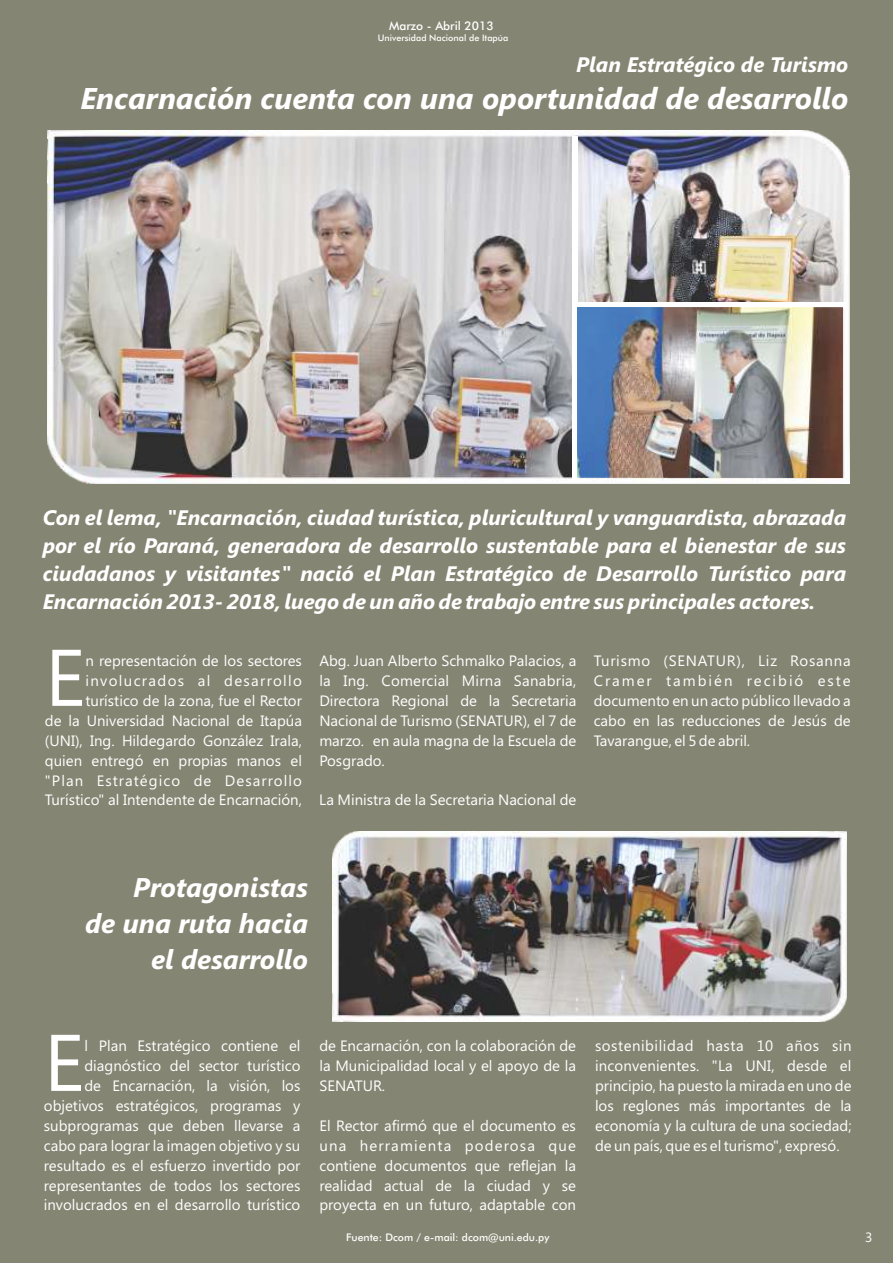
<style>
.page{position:relative;width:893px;height:1263px;background:#858573}
.page>*{position:absolute;margin:0;border:0;box-sizing:border-box;transform-origin:0 0}
.t1{font:80.1px "Segoe UI";color:#fff}
.t2{font:italic 700 30px "Segoe UI";color:#fff}
.t3{font:italic 700 27px/35.8px "Segoe UI";color:#fff;text-align:right}
.t4{font:italic 700 21px/27.9px "Segoe UI";color:#fff;text-align:justify}
.t5{font:15px "Segoe UI";color:#fff}
.t6{font:15px "Segoe UI";letter-spacing:.09em;color:#fff}
.t7{font:15px "Segoe UI";letter-spacing:.07em;color:#fff}
.t8{font:15px "Segoe UI";letter-spacing:.035em;color:#fff}
.t9{font:15px "Segoe UI";letter-spacing:.075em;color:#fff}
.t10{font:13.5px "Segoe UI";color:#fff}
.t11{font:500 12px "Futura BT";color:#fff}
.t12{font:500 10.5px "Futura BT";color:#fff}
.t13{font:500 9px "Futura BT";color:#fff}
</style>
<div class="page">
<img style="left:47px;top:130px;width:802px;height:354px">
<div style="left:572px;top:136px;width:6px;height:345px;background:#fff"></div>
<div style="left:575px;top:302px;width:272px;height:5px;background:#fff"></div>
<img style="left:332px;top:831px;width:514px;height:191px">
<img style="left:578px;top:307px;width:265px;height:170px">
<p class="t11" style="left:389px;top:21px;width:106px">Marzo - Abril 2013</p>
<p class="t13" style="left:378px;top:34px;width:132px">Universidad Nacional de Itapúa</p>
<h3 class="t4" style="left:576px;top:52px;width:274px">Plan Estratégico de Turismo</h3>
<h2 class="t2" style="left:80px;top:87px;width:769px">Encarnación cuenta con una oportunidad de desarrollo</h2>
<p class="t4" style="left:43px;top:506px;width:805px">Con el lema, "Encarnación, ciudad turística, pluricultural y vanguardista, abrazada por el río Paraná, generadora de desarrollo sustentable para el bienestar de sus ciudadanos y visitantes" nació el Plan Estratégico de Desarrollo Turístico para Encarnación 2013- 2018, luego de un año de trabajo entre sus principales actores.</p>
<h1 class="t1" style="left:45px;top:647px;width:42px">E</h1>
<p class="t5" style="left:86px;top:655px;width:767px">n representación de los sectores Abg. Juan Alberto Schmalko Palacios, a Turismo (SENATUR), Liz Rosanna</p>
<p class="t6" style="left:86px;top:675px;width:767px">involucrados al desarrollo la Ing. Comercial Mirna Sanabria, Cramer también recibió este</p>
<p class="t5" style="left:85px;top:695px;width:767px">turístico de la zona, fue el Rector Directora Regional de la Secretaria documento en un acto público llevado a</p>
<p class="t5" style="left:45px;top:715px;width:807px">de la Universidad Nacional de Itapúa Nacional de Turismo (SENATUR), el 7 de cabo en las reducciones de Jesús de</p>
<p class="t5" style="left:45px;top:735px;width:707px">(UNI), Ing. Hildegardo González Irala, marzo. en aula magna de la Escuela de Tavarangue, el 5 de abril.</p>
<p class="t5" style="left:45px;top:755px;width:341px">quien entregó en propias manos el Posgrado.</p>
<p class="t7" style="left:45px;top:775px;width:258px">"Plan Estratégico de Desarrollo</p>
<p class="t5" style="left:45px;top:794px;width:533px">Turístico" al Intendente de Encarnación, La Ministra de la Secretaria Nacional de</p>
<h3 class="t3" style="left:85px;top:872px;width:224px">Protagonistas<br>de una ruta hacia el desarrollo</h3>
<h1 class="t1" style="left:44px;top:1032px;width:42px">E</h1>
<p class="t5" style="left:84px;top:1040px;width:218px">l Plan Estratégico contiene el</p>
<p class="t5" style="left:319px;top:1040px;width:258px">de Encarnación, con la colaboración de</p>
<p class="t8" style="left:595px;top:1040px;width:258px">sostenibilidad hasta 10 años sin</p>
<p class="t5" style="left:84px;top:1060px;width:218px">diagnóstico del sector turístico</p>
<p class="t5" style="left:319px;top:1060px;width:258px">la Municipalidad local y el apoyo de la</p>
<p class="t5" style="left:595px;top:1060px;width:258px">inconvenientes. "La UNI, desde el</p>
<p class="t5" style="left:84px;top:1080px;width:218px">de Encarnación, la visión, los</p>
<p class="t5" style="left:319px;top:1080px;width:67px">SENATUR.</p>
<p class="t5" style="left:595px;top:1080px;width:258px">principio, ha puesto la mirada en uno de</p>
<p class="t5" style="left:44px;top:1100px;width:258px">objetivos estratégicos, programas y</p>
<p class="t5" style="left:595px;top:1100px;width:258px">los reglones más importantes de la</p>
<p class="t5" style="left:44px;top:1120px;width:258px">subprogramas que deben llevarse a</p>
<p class="t5" style="left:319px;top:1120px;width:258px">El Rector afirmó que el documento es</p>
<p class="t5" style="left:595px;top:1120px;width:258px">economía y la cultura de una sociedad;</p>
<p class="t5" style="left:44px;top:1140px;width:258px">cabo para lograr la imagen objetivo y su</p>
<p class="t9" style="left:319px;top:1140px;width:258px">una herramienta poderosa que</p>
<p class="t5" style="left:595px;top:1140px;width:246px">de un país, que es el turismo", expresó.</p>
<p class="t5" style="left:44px;top:1159px;width:258px">resultado es el esfuerzo invertido por</p>
<p class="t5" style="left:319px;top:1159px;width:258px">contiene documentos que reflejan la</p>
<p class="t5" style="left:44px;top:1179px;width:258px">representantes de todos los sectores</p>
<p class="t5" style="left:319px;top:1179px;width:258px">realidad actual de la ciudad y se</p>
<p class="t5" style="left:44px;top:1199px;width:258px">involucrados en el desarrollo turístico</p>
<p class="t5" style="left:319px;top:1199px;width:258px">proyecta en un futuro, adaptable con</p>
<p class="t12" style="left:346px;top:1233px;width:205px">Fuente: Dcom / e-mail: dcom@uni.edu.py</p>
<p class="t10" style="left:865px;top:1232px;width:9px">3</p>
</div>
